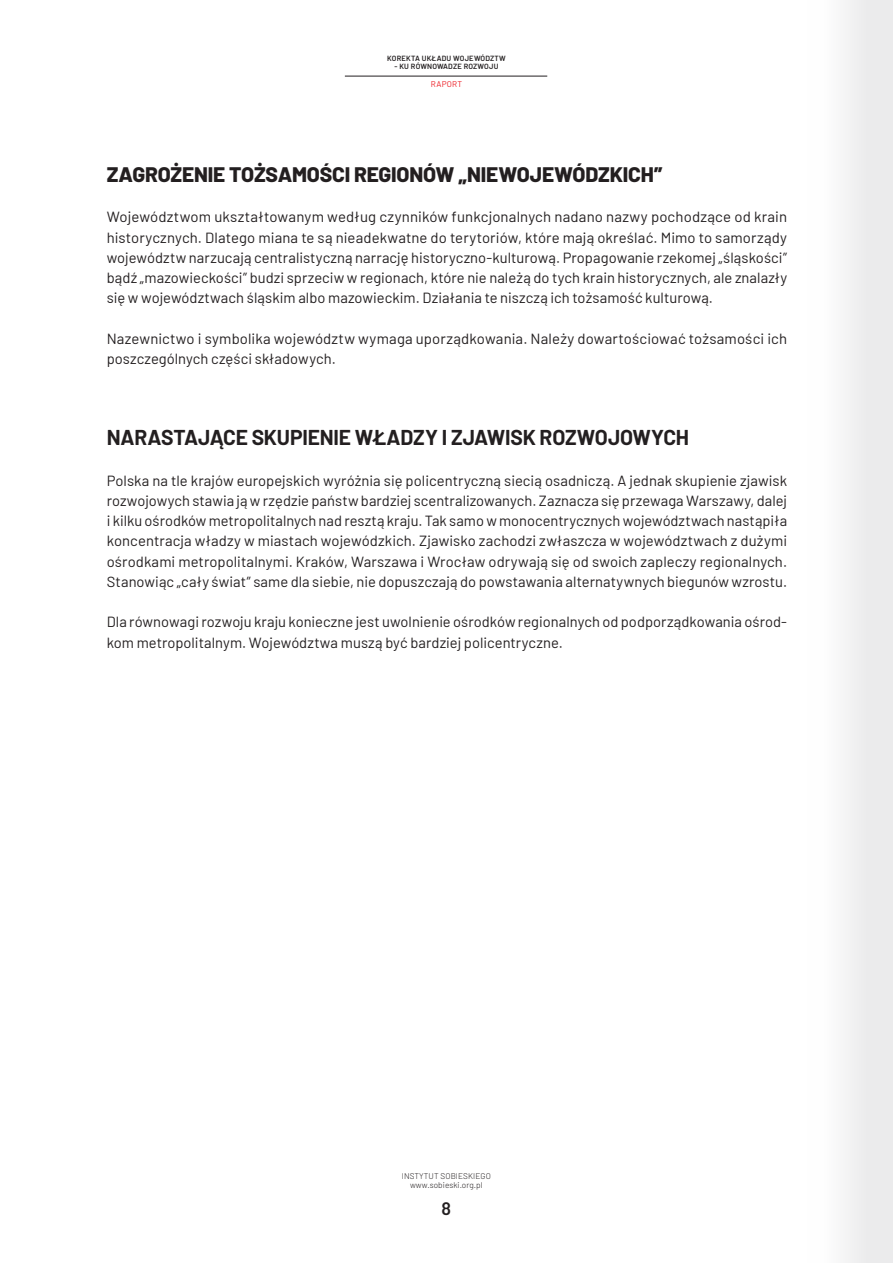
<style>
.page{position:relative;width:893px;height:1263px;background:#fff}
.page>*{position:absolute;margin:0;border:0;box-sizing:border-box;transform-origin:0 0}
.t1{font:800 21px "Barlow";letter-spacing:-.01em;color:#231f20}
.t2{font:700 21px "Barlow";letter-spacing:-.01em;color:#231f20}
.t3{font:600 18px "Barlow";color:#231f20}
.t4{font:14.7px/20.2px "Barlow";letter-spacing:.005em;color:#231f20;text-align:justify}
.t5{font:300 8.25px/9px "Barlow";letter-spacing:.01em;color:#231f20;text-align:center}
.t6{font:8.25px "Barlow";letter-spacing:.025em;color:#ed1d24}
.t7{font:600 7.5px "Barlow";letter-spacing:.025em;color:#231f20}
</style>
<div class="page">
<div style="left:808px;top:0;width:85px;height:1263px;background:#f2f2f3"></div>
<hr style="left:345px;top:76px;width:202px;height:1px;background:#231f20">
<p class="t7" style="left:387px;top:53px;width:120px">KOREKTA UKŁADU WOJEWÓDZTW</p>
<p class="t7" style="left:394px;top:61px;width:105px">- KU RÓWNOWADZE ROZWOJU</p>
<p class="t6" style="left:431px;top:78px;width:33px">RAPORT</p>
<h1 class="t1" style="left:107px;top:159px;width:557px">ZAGROŻENIE TOŻSAMOŚCI REGIONÓW „NIEWOJEWÓDZKICH”</h1>
<p class="t4" style="left:107px;top:206px;width:682px">Województwom ukształtowanym według czynników funkcjonalnych nadano nazwy pochodzące od krain historycznych. Dlatego miana te są nieadekwatne do terytoriów, które mają określać. Mimo to samorządy województw narzucają centralistyczną narrację historyczno-kulturową. Propagowanie rzekomej „śląskości” bądź „mazowieckości” budzi sprzeciw w regionach, które nie należą do tych krain historycznych, ale znalazły się w województwach śląskim albo mazowieckim. Działania te niszczą ich tożsamość kulturową.</p>
<p class="t4" style="left:107px;top:327px;width:682px">Nazewnictwo i symbolika województw wymaga uporządkowania. Należy dowartościować tożsamości ich poszczególnych części składowych.</p>
<h1 class="t2" style="left:107px;top:422px;width:584px">NARASTAJĄCE SKUPIENIE WŁADZY I ZJAWISK ROZWOJOWYCH</h1>
<p class="t4" style="left:107px;top:469px;width:682px">Polska na tle krajów europejskich wyróżnia się policentryczną siecią osadniczą. A jednak skupienie zjawisk rozwojowych stawia ją w rzędzie państw bardziej scentralizowanych. Zaznacza się przewaga Warszawy, dalej i kilku ośrodków metropolitalnych nad resztą kraju. Tak samo w monocentrycznych województwach nastąpiła koncentracja władzy w miastach wojewódzkich. Zjawisko zachodzi zwłaszcza w województwach z dużymi ośrodkami metropolitalnymi. Kraków, Warszawa i Wrocław odrywają się od swoich zapleczy regionalnych.<br>Stanowiąc „cały świat” same dla siebie, nie dopuszczają do powstawania alternatywnych biegunów wzrostu.</p>
<p class="t4" style="left:107px;top:611px;width:682px">Dla równowagi rozwoju kraju konieczne jest uwolnienie ośrodków regionalnych od podporządkowania ośrod&shy;kom metropolitalnym. Województwa muszą być bardziej policentryczne.</p>
<p class="t5" style="left:402px;top:1171px;width:90px">INSTYTUT SOBIESKIEGO www.sobieski.org.pl</p>
<p class="t3" style="left:442px;top:1195px;width:11px">8</p>
</div>
